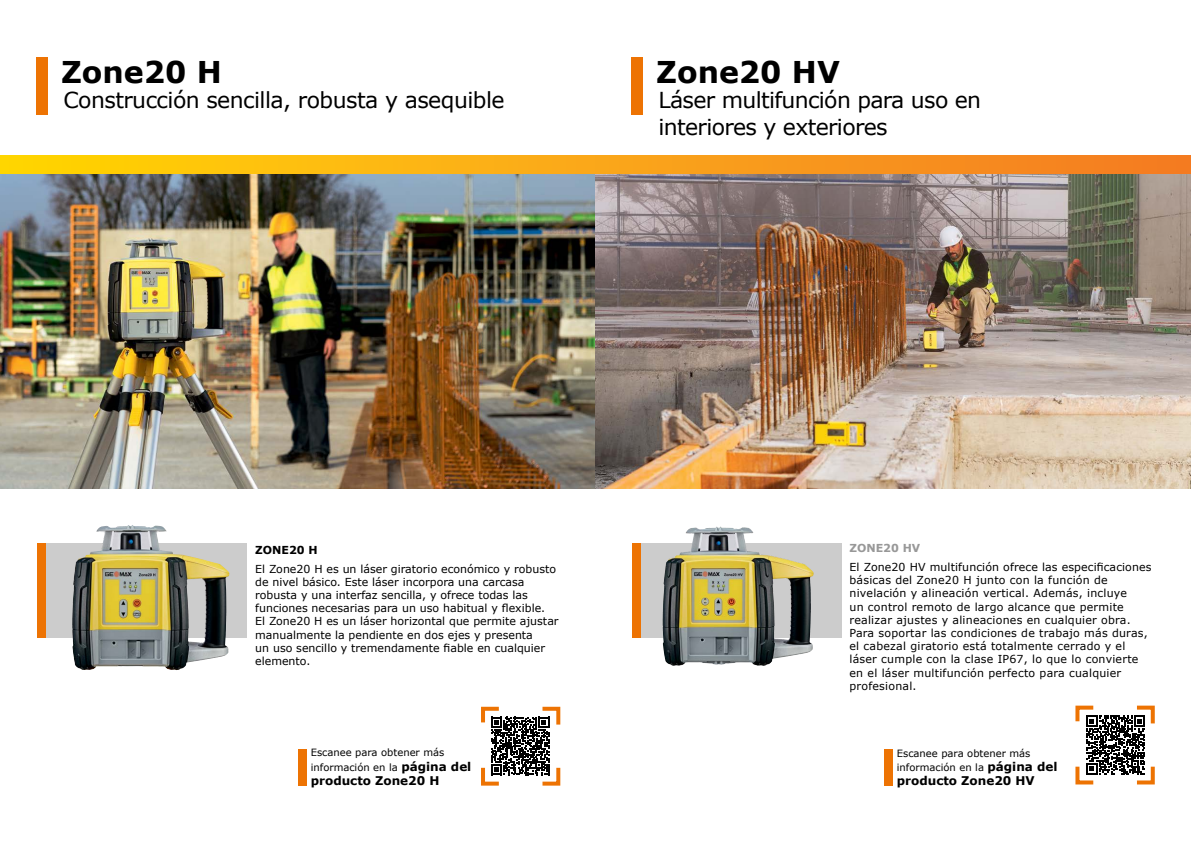
<style>
.page{position:relative;width:1191px;height:842px;background:#fff}
.page>*{position:absolute;margin:0;border:0;box-sizing:border-box;transform-origin:0 0}
.t1{font:700 30px "Verdana";color:#000}
.t2{font:22px/26.4px "Verdana";letter-spacing:-.03em;color:#000}
.t3{font:700 12px "Verdana";color:#000}
.t4{font:11px/13.2px "Verdana";letter-spacing:.01em;color:#000}
.t5{font:700 11px "Verdana";color:#989898}
.t6{font:700 11px "Verdana";color:#000}
.t7{font:10px/14.4px "Verdana";color:#000}
.s1{font-weight:700;font-size:12px}
</style>
<div class="page">
<div style="left:37px;top:57px;width:11px;height:58px;background:#ed7303"></div>
<div style="left:632px;top:57px;width:11px;height:58px;background:#ed7303"></div>
<img style="left:46px;top:544px;width:201px;height:94px">
<div style="left:38px;top:544px;width:8px;height:94px;background:#ed7303"></div>
<img style="left:640px;top:544px;width:201px;height:94px">
<div style="left:632px;top:544px;width:8px;height:94px;background:#ed7303"></div>
<img style="left:78px;top:525px;width:54px;height:35px">
<img style="left:666px;top:526px;width:54px;height:36px">
<div style="left:298px;top:749px;width:8px;height:37px;background:#ed7303"></div>
<svg style="left:481px;top:706px;width:80px;height:80px"></svg>
<div style="left:884px;top:749px;width:9px;height:37px;background:#ed7303"></div>
<svg style="left:1075px;top:705px;width:80px;height:80px"></svg>
<img style="left:0;top:173px;width:1191px;height:315px">
<div style="left:0;top:156px;width:1191px;height:17px;background:linear-gradient(to right,#ffd605,#f47a26)"></div>
<h1 class="t1" style="left:61px;top:51px;width:162px">Zone20 H</h1>
<h2 class="t2" style="left:63px;top:87px;width:443px">Construcción sencilla, robusta y asequible</h2>
<h1 class="t1" style="left:656px;top:51px;width:185px">Zone20 HV</h1>
<h2 class="t2" style="left:658px;top:87px;width:324px">Láser multifunción para uso en interiores y exteriores</h2>
<p class="t6" style="left:255px;top:542px;width:64px">ZONE20 H</p>
<p class="t4" style="left:255px;top:562px;width:305px">El Zone20 H es un láser giratorio económico y robusto de nivel básico. Este láser incorpora una carcasa robusta y una interfaz sencilla, y ofrece todas las funciones necesarias para un uso habitual y flexible.<br>El Zone20 H es un láser horizontal que permite ajustar manualmente la pendiente en dos ejes y presenta<br>un uso sencillo y tremendamente fiable en cualquier elemento.</p>
<p class="t7" style="left:311px;top:745px;width:162px">Escanee para obtener más información en la <span class="s1">página del</span></p>
<p class="t3" style="left:311px;top:772px;width:130px">producto Zone20 H</p>
<p class="t5" style="left:849px;top:540px;width:72px">ZONE20 HV</p>
<p class="t4" style="left:849px;top:560px;width:303px">El Zone20 HV multifunción ofrece las especificaciones básicas del Zone20 H junto con la función de nivelación y alineación vertical. Además, incluye<br>un control remoto de largo alcance que permite realizar ajustes y alineaciones en cualquier obra.<br>Para soportar las condiciones de trabajo más duras, el cabezal giratorio está totalmente cerrado y el láser cumple con la clase IP67, lo que lo convierte en el láser multifunción perfecto para cualquier profesional.</p>
<p class="t7" style="left:897px;top:745px;width:162px">Escanee para obtener más información en la <span class="s1">página del</span></p>
<p class="t3" style="left:897px;top:772px;width:139px">producto Zone20 HV</p>
</div>
